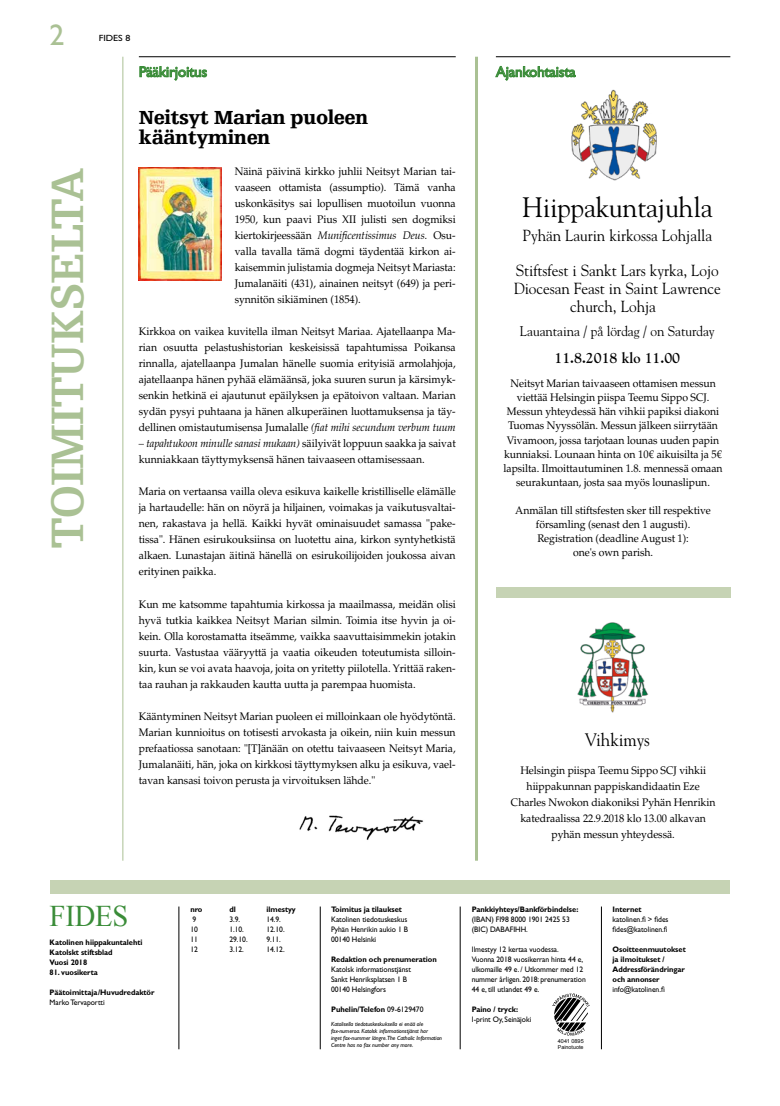
<style>
.page{position:relative;width:780px;height:1106px;background:#fff}
.page>*{position:absolute;margin:0;border:0;box-sizing:border-box;transform-origin:0 0}
.t1{font:700 48px "Egyptienne FLT Std";letter-spacing:-.035em;color:#aac194}
.t2{font:30px "Times New Roman";letter-spacing:-.005em;color:#3a8c38;scale:.95 1}
.t3{font:30px "Gill Sans Std";color:#aac194}
.t4{font:28px "Goudy Std";letter-spacing:-.005em;color:#000;scale:.96 1}
.t5{font:900 20px/20px "Egyptienne FLT Std";letter-spacing:-.025em;color:#000}
.t6{font:18px "Goudy Std";letter-spacing:-.005em;color:#000;scale:.95 1}
.t7{font:16px/35px "Goudy Std";letter-spacing:-.005em;color:#000;text-align:center;scale:.95 1}
.t8{font:15px "Gill Sans Std";letter-spacing:-.01em;color:#3a8c38}
.t9{font:700 15px "Goudy Std";letter-spacing:-.005em;color:#000;scale:.95 1}
.t10{font:14px "Goudy Std";letter-spacing:-.005em;color:#000;scale:.95 1}
.t11{font:11px/16px "Palatino LT Std";letter-spacing:-.005em;color:#000;text-align:justify;scale:.95 1}
.t12{font:9px "Gill Sans Std";color:#000;scale:1.1 1}
.t13{font:8px/10px "Gill Sans Std";letter-spacing:-.005em;color:#000;scale:.95 1}
.t14{font:700 8px/10px "Gill Sans Std";letter-spacing:-.005em;color:#000;scale:.95 1}
.t15{font:italic 6px/7px "Gill Sans Std";letter-spacing:-.005em;color:#000}
.t16{font:5.5px "Arial";color:#000}
.t17{font:5.3px "Arial";color:#000}
.s1{font-style:italic}
.s2{font-weight:400}
</style>
<div class="page">
<hr style="left:139px;top:57px;width:316px;height:1px;background:#000">
<svg style="left:140px;top:66px;width:67px;height:14px"></svg>
<div style="left:50px;top:880px;width:680px;height:14px;background:#c6d3b4"></div>
<hr style="left:601px;top:906px;width:1px;height:143px;background:#000">
<hr style="left:460px;top:906px;width:1px;height:143px;background:#000">
<hr style="left:320px;top:906px;width:1px;height:143px;background:#000">
<hr style="left:179px;top:906px;width:1px;height:143px;background:#000">
<hr style="left:122px;top:57px;width:1px;height:803px;background:#aac194">
<img style="left:139px;top:167px;width:82px;height:114px">
<svg style="left:552px;top:993px;width:38px;height:43px"></svg>
<img style="left:299px;top:815px;width:125px;height:25px">
<hr style="left:496px;top:57px;width:234px;height:1px;background:#000">
<svg style="left:495px;top:66px;width:80px;height:14px"></svg>
<hr style="left:475px;top:57px;width:3px;height:803px;background:#aac194">
<img style="left:571px;top:89px;width:86px;height:92px">
<div style="left:496px;top:587px;width:234px;height:10px;background:#c6d3b4"></div>
<img style="left:577px;top:622px;width:72px;height:91px">
<h2 class="t3" style="left:50px;top:18px;width:17px">2</h2>
<p class="t12" style="left:99px;top:33px;width:30px">FIDES 8</p>
<h3 class="t8" style="left:139px;top:63px;width:70px">Pääkirjoitus</h3>
<h1 class="t1" style="left:41px;top:548px;width:383px;rotate:-90deg">TOIMITUKSELTA</h1>
<h3 class="t5" style="left:139px;top:108px;width:231px">Neitsyt Marian puoleen kääntyminen</h3>
<p class="t11" style="left:235px;top:164px;width:234px">Näinä päivinä kirkko juhlii Neitsyt Marian tai&shy;vaaseen ottamista (assumptio). Tämä vanha uskonkäsitys sai lopullisen muotoilun vuonna 1950, kun paavi Pius XII julisti sen dogmiksi kiertokirjeessään <span class="s1">Munificentissimus Deus.</span> Osu&shy;valla tavalla tämä dogmi täydentää kirkon ai&shy;kaisemmin julistamia dogmeja Neitsyt Mariasta:<br>Jumalanäiti (431), ainainen neitsyt (649) ja peri&shy;synnitön sikiäminen (1854).</p>
<p class="t11" style="left:139px;top:324px;width:335px">Kirkkoa on vaikea kuvitella ilman Neitsyt Mariaa. Ajatellaanpa Ma&shy;rian osuutta pelastushistorian keskeisissä tapahtumissa Poikansa rinnalla, ajatellaanpa Jumalan hänelle suomia erityisiä armolahjoja, ajatellaanpa hänen pyhää elämäänsä, joka suuren surun ja kärsimyk&shy;senkin hetkinä ei ajautunut epäilyksen ja epätoivon valtaan. Marian sydän pysyi puhtaana ja hänen alkuperäinen luottamuksensa ja täy&shy;dellinen omistautumisensa Jumalalle <span class="s1">(fiat mihi secundum verbum tuum</span></p>
<p class="t11" style="left:139px;top:436px;width:335px"><span class="s1">– tapahtukoon minulle sanasi mukaan)</span> säilyivät loppuun saakka ja saivat kunniakkaan täyttymyksensä hänen taivaaseen ottamisessaan.</p>
<p class="t11" style="left:139px;top:484px;width:335px">Maria on vertaansa vailla oleva esikuva kaikelle kristilliselle elämälle ja hartaudelle: hän on nöyrä ja hiljainen, voimakas ja vaikutusvaltai&shy;nen, rakastava ja hellä. Kaikki hyvät ominaisuudet samassa "pake&shy;tissa". Hänen esirukouksiinsa on luotettu aina, kirkon syntyhetkistä alkaen. Lunastajan äitinä hänellä on esirukoilijoiden joukossa aivan erityinen paikka.</p>
<p class="t11" style="left:139px;top:596px;width:335px">Kun me katsomme tapahtumia kirkossa ja maailmassa, meidän olisi hyvä tutkia kaikkea Neitsyt Marian silmin. Toimia itse hyvin ja oi&shy;kein. Olla korostamatta itseämme, vaikka saavuttaisimmekin jotakin suurta. Vastustaa vääryyttä ja vaatia oikeuden toteutumista silloin&shy;kin, kun se voi avata haavoja, joita on yritetty piilotella. Yrittää raken&shy;taa rauhan ja rakkauden kautta uutta ja parempaa huomista.</p>
<p class="t11" style="left:139px;top:708px;width:335px">Kääntyminen Neitsyt Marian puoleen ei milloinkaan ole hyödytöntä.<br>Marian kunnioitus on totisesti arvokasta ja oikein, niin kuin messun prefaatiossa sanotaan: "[T]änään on otettu taivaaseen Neitsyt Maria, Jumalanäiti, hän, joka on kirkkosi täyttymyksen alku ja esikuva, vael&shy;tavan kansasi toivon perusta ja virvoituksen lähde."</p>
<h3 class="t8" style="left:496px;top:63px;width:81px">Ajankohtaista</h3>
<h3 class="t4" style="left:522px;top:189px;width:200px">Hiippakuntajuhla</h3>
<h3 class="t7" style="left:516px;top:218px;width:215px">Pyhän Laurin kirkossa Lohjalla<br>Stiftsfest i Sankt Lars kyrka, Lojo</h3>
<h3 class="t7" style="left:514px;top:280px;width:219px;line-height:18px">Diocesan Feast in Saint Lawrence church, Lohja</h3>
<p class="t10" style="left:520px;top:323px;width:206px">Lauantaina / på lördag / on Saturday</p>
<h3 class="t9" style="left:554px;top:349px;width:134px">11.8.2018 klo 11.00</h3>
<p class="t11" style="left:503px;top:377px;width:232px;line-height:14px;text-align:center">Neitsyt Marian taivaaseen ottamisen messun viettää Helsingin piispa Teemu Sippo SCJ.<br>Messun yhteydessä hän vihkii papiksi diakoni Tuomas Nyyssölän. Messun jälkeen siirrytään Vivamoon, jossa tarjotaan lounas uuden papin kunniaksi. Lounaan hinta on 10€ aikuisilta ja 5€ lapsilta. Ilmoittautuminen 1.8. mennessä omaan seurakuntaan, josta saa myös lounaslipun.</p>
<p class="t11" style="left:515px;top:503px;width:207px;line-height:14px;text-align:center">Anmälan till stiftsfesten sker till respektive församling (senast den 1 augusti).<br>Registration (deadline August 1):<br>one's own parish.</p>
<h3 class="t6" style="left:585px;top:728px;width:70px">Vihkimys</h3>
<p class="t11" style="left:511px;top:762px;width:217px;text-align:center">Helsingin piispa Teemu Sippo SCJ vihkii hiippakunnan pappiskandidaatin Eze Charles Nwokon diakoniksi Pyhän Henrikin katedraalissa 22.9.2018 klo 13.00 alkavan pyhän messun yhteydessä.</p>
<h2 class="t2" style="left:50px;top:895px;width:84px">FIDES</h2>
<p class="t14" style="left:50px;top:937px;width:99px">Katolinen hiippakuntalehti<br>Katolskt stiftsblad<br>Vuosi 2018</p>
<p class="t14" style="left:50px;top:967px;width:52px">81. vuosikerta</p>
<p class="t14" style="left:50px;top:987px;width:112px">Päätoimittaja/Huvudredaktör</p>
<p class="t13" style="left:50px;top:997px;width:59px">Marko Tervaportti</p>
<p class="t14" style="left:190px;top:904px;width:14px">nro</p>
<p class="t14" style="left:229px;top:904px;width:8px">dl</p>
<p class="t14" style="left:266px;top:904px;width:32px">ilmestyy</p>
<p class="t13" style="left:192px;top:914px;width:6px">9</p>
<p class="t13" style="left:229px;top:914px;width:13px">3.9.</p>
<p class="t13" style="left:266px;top:914px;width:17px">14.9.</p>
<p class="t13" style="left:190px;top:924px;width:9px">10</p>
<p class="t13" style="left:229px;top:924px;width:17px">1.10.</p>
<p class="t13" style="left:266px;top:924px;width:21px">12.10.</p>
<p class="t13" style="left:190px;top:934px;width:9px">11</p>
<p class="t13" style="left:229px;top:934px;width:21px">29.10.</p>
<p class="t13" style="left:266px;top:934px;width:17px">9.11.</p>
<p class="t13" style="left:190px;top:944px;width:9px">12</p>
<p class="t13" style="left:229px;top:944px;width:17px">3.12.</p>
<p class="t13" style="left:266px;top:944px;width:21px">14.12.</p>
<p class="t14" style="left:331px;top:904px;width:76px">Toimitus ja tilaukset</p>
<p class="t13" style="left:331px;top:914px;width:83px;text-align:justify">Katolinen tiedotuskeskus Pyhän Henrikin aukio 1 B 00140 Helsinki</p>
<p class="t14" style="left:331px;top:954px;width:113px">Redaktion och prenumeration</p>
<p class="t13" style="left:331px;top:964px;width:85px">Katolsk informationstjänst<br>Sankt Henriksplatsen 1 B<br>00140 Helsingfors</p>
<p class="t14" style="left:331px;top:1004px;width:99px">Puhelin/Telefon <span class="s2">09-6129470</span></p>
<p class="t15" style="left:331px;top:1020px;width:112px">Katolisella tiedotuskeskuksella ei enää ole fax-numeroa. Katolsk informationstjänst har<br>inget fax-nummer längre.The Catholic Information Centre has no fax number any more.</p>
<p class="t14" style="left:472px;top:904px;width:114px">Pankkiyhteys/Bankförbindelse:</p>
<p class="t13" style="left:472px;top:914px;width:105px">(IBAN) FI98 8000 1901 2425 53 (BIC) DABAFIHH.</p>
<p class="t13" style="left:472px;top:944px;width:121px">Ilmestyy 12 kertaa vuodessa.<br>Vuonna 2018 vuosikerran hinta 44 e, ulkomaille 49 e. / Utkommer med 12 nummer årligen. 2018: prenumeration<br>44 e, till utlandet 49 e.</p>
<p class="t14" style="left:472px;top:1004px;width:50px">Paino / tryck:</p>
<p class="t13" style="left:472px;top:1014px;width:64px">I-print Oy, Seinäjoki</p>
<p class="t16" style="left:558px;top:1037px;width:27px">4041 0895</p>
<p class="t17" style="left:558px;top:1043px;width:27px">Painotuote</p>
<p class="t14" style="left:612px;top:904px;width:32px">Internet</p>
<p class="t13" style="left:612px;top:914px;width:60px">katolinen.fi &gt; fides fides@katolinen.fi</p>
<p class="t14" style="left:612px;top:944px;width:79px">Osoitteenmuutokset ja ilmoitukset /<br>Addressförändringar och annonser</p>
<p class="t13" style="left:612px;top:984px;width:56px">info@katolinen.fi</p>
</div>
